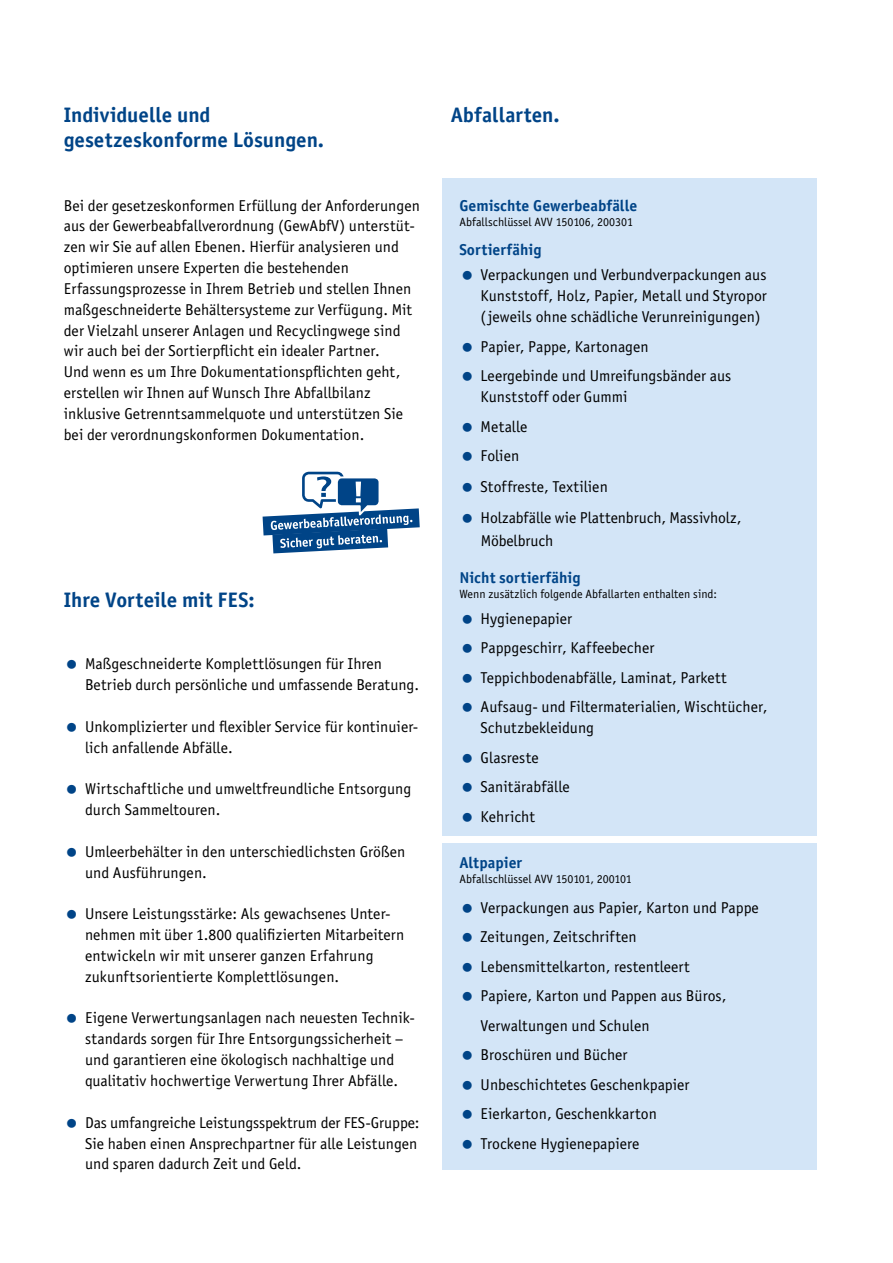
<style>
.page{position:relative;width:893px;height:1263px;background:#fff}
.page>*{position:absolute;margin:0;border:0;box-sizing:border-box;transform-origin:0 0}
.t1{font:21px "Officina Sans Bold ITC";color:#004487}
.t2{font:15.75px/20.9px "Officina Sans Book ITC";color:#000}
.t3{font:15.75px "Officina Sans Bold ITC";color:#004487}
.t4{font:12px "Officina Sans Book ITC";color:#000}
</style>
<div class="page">
<div style="left:442px;top:843px;width:374px;height:326px;background:#d3e5f7"></div>
<div style="left:442px;top:178px;width:374px;height:658px;background:#d3e5f7"></div>
<svg style="left:263px;top:472px;width:157px;height:82px"></svg>
<h1 class="t1" style="left:64px;top:100px;width:148px">Individuelle und</h1>
<h1 class="t1" style="left:451px;top:100px;width:111px">Abfallarten.</h1>
<h1 class="t1" style="left:64px;top:125px;width:262px">gesetzeskonforme Lösungen.</h1>
<p class="t2" style="left:64px;top:194px;width:358px">Bei der gesetzeskonformen Erfüllung der Anforderungen aus der Gewerbeabfallverordnung (GewAbfV) unterstüt&shy;zen wir Sie auf allen Ebenen. Hierfür analysieren und optimieren unsere Experten die bestehenden Erfassungsprozesse in Ihrem Betrieb und stellen Ihnen maßgeschneiderte Behältersysteme zur Verfügung. Mit der Vielzahl unserer Anlagen und Recyclingwege sind wir auch bei der Sortierpflicht ein idealer Partner.<br>Und wenn es um Ihre Dokumentationspflichten geht, erstellen wir Ihnen auf Wunsch Ihre Abfallbilanz inklusive Getrenntsammelquote und unterstützen Sie bei der verordnungskonformen Dokumentation.</p>
<h1 class="t1" style="left:64px;top:585px;width:192px">Ihre Vorteile mit FES:</h1>
<p class="t2" style="left:85px;top:653px;width:335px">Maßgeschneiderte Komplettlösungen für Ihren<br>Betrieb durch persönliche und umfassende Beratung.</p>
<p class="t2" style="left:85px;top:715px;width:335px">Unkomplizierter und flexibler Service für kontinuier&shy;lich anfallende Abfälle.</p>
<p class="t2" style="left:85px;top:778px;width:328px">Wirtschaftliche und umweltfreundliche Entsorgung durch Sammeltouren.</p>
<p class="t2" style="left:85px;top:840px;width:322px">Umleerbehälter in den unterschiedlichsten Größen und Ausführungen.</p>
<p class="t2" style="left:85px;top:903px;width:321px">Unsere Leistungsstärke: Als gewachsenes Unter&shy;nehmen mit über 1.800 qualifizierten Mitarbeitern entwickeln wir mit unserer ganzen Erfahrung zukunftsorientierte Komplettlösungen.</p>
<p class="t2" style="left:85px;top:1007px;width:331px">Eigene Verwertungsanlagen nach neuesten Technik&shy;standards sorgen für Ihre Entsorgungssicherheit – und garantieren eine ökologisch nachhaltige und qualitativ hochwertige Verwertung Ihrer Abfälle.</p>
<p class="t2" style="left:85px;top:1111px;width:336px">Das umfangreiche Leistungsspektrum der FES-Gruppe:<br>Sie haben einen Ansprechpartner für alle Leistungen und sparen dadurch Zeit und Geld.</p>
<p class="t3" style="left:459px;top:194px;width:179px">Gemischte Gewerbeabfälle</p>
<p class="t4" style="left:459px;top:214px;width:175px">Abfallschlüssel AVV 150106, 200301</p>
<p class="t3" style="left:459px;top:239px;width:84px">Sortierfähig</p>
<p class="t2" style="left:481px;top:264px;width:288px;text-align:justify">Verpackungen und Verbundverpackungen aus Kunststoff, Holz, Papier, Metall und Styropor (jeweils ohne schädliche Verunreinigungen)</p>
<p class="t2" style="left:481px;top:331px;width:252px;line-height:29.5px">Papier, Pappe, Kartonagen<br>Leergebinde und Umreifungsbänder aus</p>
<p class="t2" style="left:481px;top:382px;width:149px;line-height:29.5px">Kunststoff oder Gummi<br>Metalle<br>Folien</p>
<p class="t2" style="left:481px;top:471px;width:262px;line-height:31px">Stoffreste, Textilien<br>Holzabfälle wie Plattenbruch, Massivholz,</p>
<p class="t2" style="left:481px;top:529px;width:74px">Möbelbruch</p>
<p class="t3" style="left:459px;top:567px;width:122px">Nicht sortierfähig</p>
<p class="t4" style="left:459px;top:586px;width:259px">Wenn zusätzlich folgende Abfallarten enthalten sind:</p>
<p class="t2" style="left:481px;top:603px;width:288px;line-height:29.5px">Hygienepapier<br>Pappgeschirr, Kaffeebecher Teppichbodenabfälle, Laminat, Parkett Aufsaug- und Filtermaterialien, Wischtücher,</p>
<p class="t2" style="left:481px;top:712px;width:115px;line-height:29.5px">Schutzbekleidung<br>Glasreste<br>Sanitärabfälle<br>Kehricht</p>
<p class="t3" style="left:459px;top:852px;width:64px">Altpapier</p>
<p class="t4" style="left:459px;top:871px;width:174px">Abfallschlüssel AVV 150101, 200101</p>
<p class="t2" style="left:481px;top:892px;width:280px;line-height:29.5px">Verpackungen aus Papier, Karton und Pappe<br>Zeitungen, Zeitschriften<br>Lebensmittelkarton, restentleert<br>Papiere, Karton und Pappen aus Büros,<br>Verwaltungen und Schulen<br>Broschüren und Bücher<br>Unbeschichtetes Geschenkpapier<br>Eierkarton, Geschenkkarton<br>Trockene Hygienepapiere</p>
</div>
